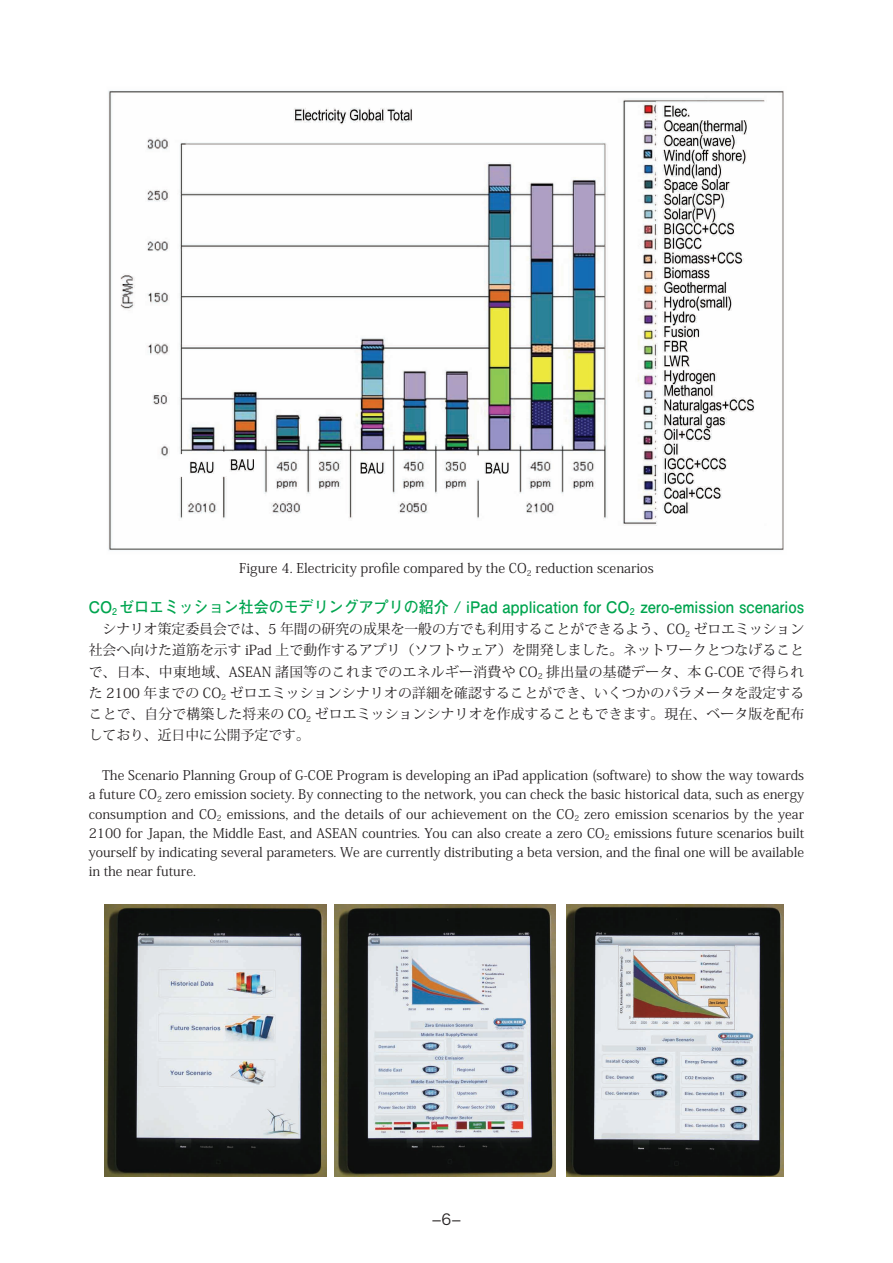
<style>
.page{position:relative;width:893px;height:1263px;background:#fff}
.page>*{position:absolute;margin:0;border:0;box-sizing:border-box;transform-origin:0 0}
.t1{font:700 15.9px "Futo Go B101 Pro";color:#00a54f;scale:.94 1}
.t2{font:15px "Hira Kaku Pro W3";color:#231f20}
.t3{font:13.8px/21.3px "Koz Min Pro";letter-spacing:.015em;color:#231f20;text-align:justify}
.t4{font:13.5px "Koz Min Pro";color:#231f20}
.t5{font:13.35px/19.2px "Koz Min Pro";color:#231f20;text-align:justify}
</style>
<div class="page">
<img style="left:108px;top:90px;width:676px;height:461px">
<img style="left:334px;top:904px;width:222px;height:273px">
<img style="left:566px;top:904px;width:217px;height:272px">
<img style="left:105px;top:904px;width:221px;height:272px">
<p class="t4" style="left:239px;top:559px;width:416px">Figure 4. Electricity profile compared by the CO<sub>2</sub> reduction scenarios</p>
<p class="t1" style="left:89px;top:594px;width:763px">CO<sub>2</sub> ゼロエミッション社会のモデリングアプリの紹介 / iPad application for CO<sub>2</sub> zero-emission scenarios</p>
<p class="t3" style="left:89px;top:618px;width:717px">　シナリオ策定委員会では、5 年間の研究の成果を一般の方でも利用することができるよう、CO<sub>2</sub> ゼロエミッション社会へ向けた道筋を示す iPad 上で動作するアプリ（ソフトウェア）を開発しました。ネットワークとつなげることで、日本、中東地域、ASEAN 諸国等のこれまでのエネルギー消費や CO<sub>2</sub> 排出量の基礎データ、本 G-COE で得られた 2100 年までの CO<sub>2</sub> ゼロエミッションシナリオの詳細を確認することができ、いくつかのパラメータを設定することで、自分で構築した将来の CO<sub>2</sub> ゼロエミッションシナリオを作成することもできます。現在、ベータ版を配布しており、近日中に公開予定です。</p>
<p class="t5" style="left:89px;top:765px;width:717px">　The Scenario Planning Group of G-COE Program is developing an iPad application (software) to show the way towards a future CO<sub>2</sub> zero emission society. By connecting to the network, you can check the basic historical data, such as energy consumption and CO<sub>2</sub> emissions, and the details of our achievement on the CO<sub>2</sub> zero emission scenarios by the year 2100 for Japan, the Middle East, and ASEAN countries. You can also create a zero CO<sub>2</sub> emissions future scenarios built yourself by indicating several parameters. We are currently distributing a beta version, and the final one will be available in the near future.</p>
<p class="t2" style="left:432px;top:1206px;width:31px">−6−</p>
</div>
